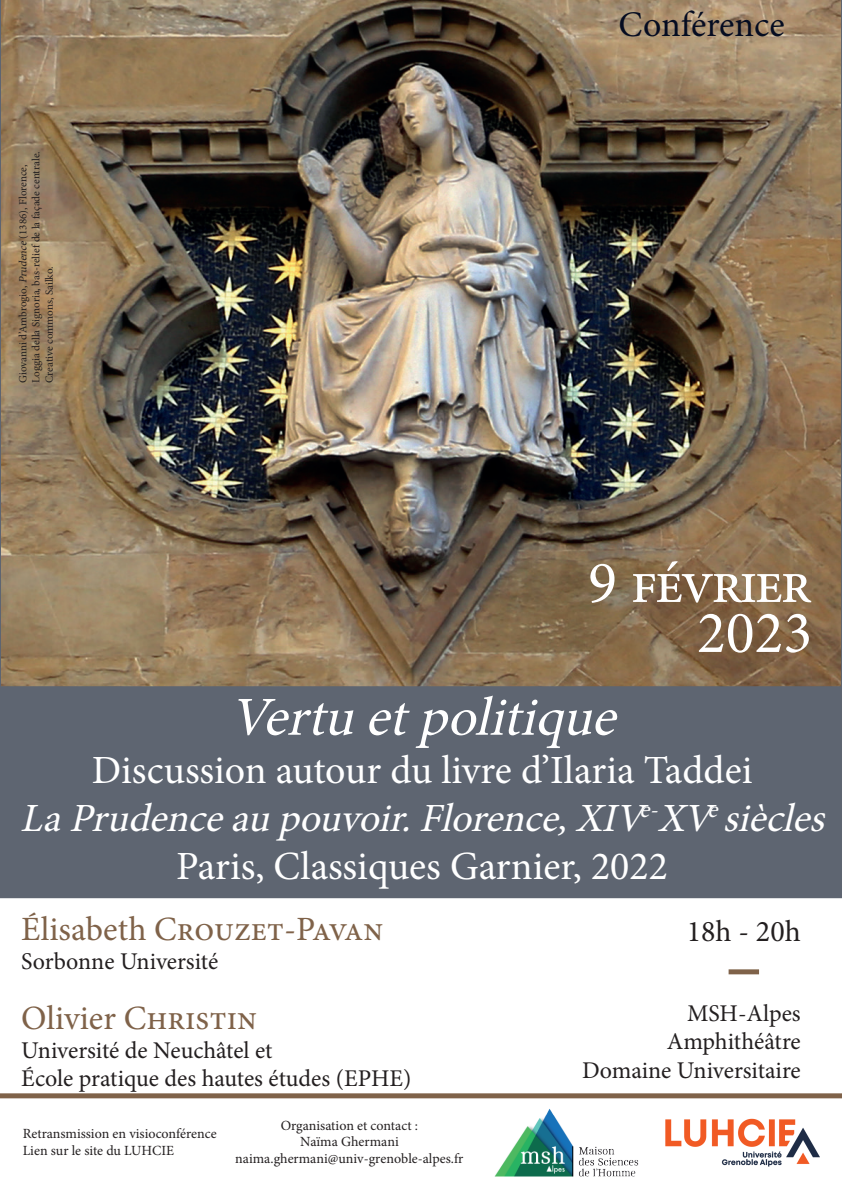
<style>
.page{position:relative;width:842px;height:1191px;background:#fff}
.page>*{position:absolute;margin:0;border:0;box-sizing:border-box;transform-origin:0 0}
.t1{font:60px/50px "Minion Pro";letter-spacing:-.05em;color:#fff;text-align:right}
.t2{font:italic 55px "Minion Pro";color:#fff}
.t3{font:40px/48px "Minion Pro";color:#fff;text-align:center}
.t4{font:36px "Minion Pro";color:#050c21}
.t5{font:34px "Minion Pro";color:#7f6249}
.t6{font:30px "Minion Pro";color:#231f20}
.t7{font:24px/28.8px "Minion Pro";letter-spacing:-.005em;color:#231f20}
.t8{font:14px/16.8px "Minion Pro";color:#231f20;text-align:center}
.t9{font:11px/13.2px "Minion Pro";color:#231f20}
.s1{font-style:italic}
</style>
<div class="page">
<img style="left:2px;top:0;width:838px;height:686px">
<div style="left:0;top:686px;width:842px;height:212px;background:#5e6571"></div>
<img style="left:665px;top:1118px;width:154px;height:49px">
<div style="left:0;top:1093px;width:842px;height:5px;background:#7f6249"></div>
<div style="left:729px;top:969px;width:30px;height:5px;background:#7f6249"></div>
<img style="left:494px;top:1109px;width:145px;height:68px">
<p class="t9" style="left:16px;top:383px;width:233px;rotate:-90deg">Giovanni d’Ambrogio, <span class="s1">Prudence</span>(1386), Florence,<br>Loggia della Signoria, bas-relief de la façade centrale.<br>Creative commons, Sailko.</p>
<h3 class="t4" style="left:619px;top:0;width:167px">Conférence</h3>
<h1 class="t1" style="left:588px;top:558px;width:226px">9 février<br>2023</h1>
<h2 class="t2" style="left:229px;top:680px;width:404px">Vertuetpolitique</h2>
<h3 class="t3" style="left:20px;top:746px;width:817px">Discussion autour du livre d’Ilaria Taddei<br><span class="s1">LaPrudenceaupouvoir.Florence,XIV</span><sup>e-</sup><span class="s1">XV</span><sup>e</sup><span class="s1">siècles<br></span>Paris, Classiques Garnier, 2022</h3>
<h3 class="t5" style="left:21px;top:906px;width:363px">Élisabeth Crouzet-Pavan</h3>
<h3 class="t7" style="left:21px;top:946px;width:198px">Sorbonne Université</h3>
<h3 class="t5" style="left:21px;top:995px;width:237px">Olivier Christin</h3>
<h3 class="t7" style="left:21px;top:1035px;width:392px">Université de Neuchâtel et<br>École pratique des hautes études (EPHE)</h3>
<h3 class="t6" style="left:687px;top:911px;width:115px">18h - 20h</h3>
<h3 class="t7" style="left:582px;top:998px;width:220px;text-align:right">MSH-Alpes<br>Amphithéâtre<br>Domaine Universitaire</h3>
<p class="t8" style="left:23px;top:1125px;width:195px;text-align:left">Retransmission en visioconférence<br>Lien sur le site du LUHCIE</p>
<p class="t8" style="left:235px;top:1116px;width:230px">Organisation et contact :<br>Naïma Ghermani naima.ghermani@univ-grenoble-alpes.fr</p>
</div>
